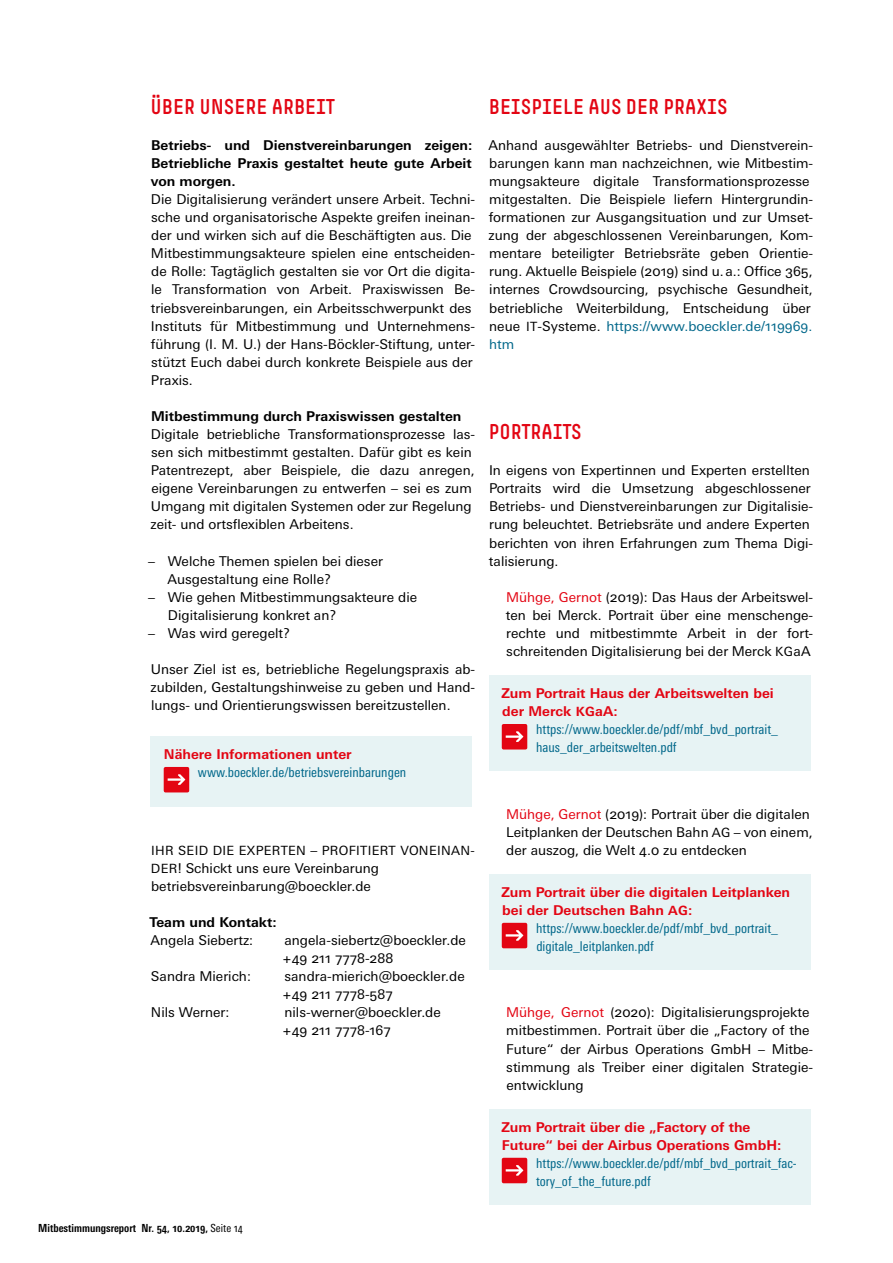
<style>
.page{position:relative;width:893px;height:1263px;background:#fff}
.page>*{position:absolute;margin:0;border:0;box-sizing:border-box;transform-origin:0 0}
.t1{font:21px "Simple HBS";color:#e30513}
.t2{font:13.5px/18px "Univers Next Pro";color:#000}
.t3{font:condensed 13.5px/18px "Univers Next Pro";color:#00678a}
.t4{font:700 13.5px/18px "Univers Next Pro";color:#e30513}
.t5{font:700 13.5px/18px "Univers Next Pro";color:#000;text-align:justify}
.t6{font:12.75px "Univers Next Pro";letter-spacing:.025em;color:#000}
.t7{font:700 condensed 11.1px "Univers Next Pro";color:#000}
.s1{font-size:13.5px}
.s2{font-size:12.75px}
.s3{font-weight:400}
.s4{color:#00678a}
.s5{color:#e30513}
</style>
<div class="page">
<div style="left:151px;top:736px;width:321px;height:70px;background:#e7f3f4"></div>
<div style="left:164px;top:767px;width:25px;height:25px;background:#e30513;border-radius:2px"></div>
<svg style="left:168px;top:774px;width:17px;height:11px"></svg>
<div style="left:489px;top:675px;width:321px;height:96px;background:#e7f3f4"></div>
<div style="left:502px;top:724px;width:25px;height:25px;background:#e30513;border-radius:2px"></div>
<svg style="left:506px;top:731px;width:17px;height:11px"></svg>
<div style="left:489px;top:874px;width:321px;height:95px;background:#e7f3f4"></div>
<div style="left:502px;top:923px;width:25px;height:25px;background:#e30513;border-radius:2px"></div>
<svg style="left:506px;top:930px;width:17px;height:11px"></svg>
<div style="left:489px;top:1109px;width:321px;height:95px;background:#e7f3f4"></div>
<div style="left:502px;top:1158px;width:25px;height:25px;background:#e30513;border-radius:2px"></div>
<svg style="left:506px;top:1165px;width:17px;height:11px"></svg>
<h1 class="t1" style="left:151px;top:95px;width:186px">ÜBER UNSERE ARBEIT</h1>
<p class="t5" style="left:151px;top:136px;width:323px">Betriebs- und Dienstvereinbarungen zeigen:<br>Betriebliche Praxis gestaltet heute gute Arbeit von morgen.</p>
<p class="t2" style="left:151px;top:190px;width:326px">Die Digitalisierung verändert unsere Arbeit. Techni&shy;sche und organisatorische Aspekte greifen ineinan&shy;der und wirken sich auf die Beschäftigten aus. Die Mitbestimmungsakteure spielen eine entscheiden&shy;de Rolle: Tagtäglich gestalten sie vor Ort die digita&shy;le Transformation von Arbeit. Praxiswissen Be-- triebsvereinbarungen, ein Arbeitsschwerpunkt des Instituts für Mitbestimmung und Unternehmens&shy;führung (I. M. U.) der Hans-Böckler-Stiftung, unter&shy;stützt Euch dabei durch konkrete Beispiele aus der Praxis.</p>
<p class="t5" style="left:151px;top:407px;width:312px">Mitbestimmung durch Praxiswissen gestalten</p>
<p class="t2" style="left:151px;top:425px;width:326px">Digitale betriebliche Transformationsprozesse las&shy;sen sich mitbestimmt gestalten. Dafür gibt es kein Patentrezept, aber Beispiele, die dazu anregen, eigene Vereinbarungen zu entwerfen – sei es zum Umgang mit digitalen Systemen oder zur Regelung zeit- und ortsflexiblen Arbeitens.</p>
<p class="t2" style="left:167px;top:552px;width:217px;text-indent:-19px">– Welche Themen spielen bei dieser<br>Ausgestaltung eine Rolle?</p>
<p class="t2" style="left:168px;top:588px;width:251px;text-indent:-20px">– Wie gehen Mitbestimmungsakteure die<br>Digitalisierung konkret an?</p>
<p class="t2" style="left:148px;top:624px;width:144px">– Was wird geregelt?</p>
<p class="t2" style="left:151px;top:660px;width:326px">Unser Ziel ist es, betriebliche Regelungspraxis ab-- zubilden, Gestaltungshinweise zu geben und Hand&shy;lungs- und Orientierungswissen bereitzustellen.</p>
<p class="t4" style="left:164px;top:745px;width:189px">Nähere Informationen unter</p>
<p class="t3" style="left:198px;top:763px;width:210px">www.boeckler.de/betriebsvereinbarungen</p>
<p class="t6" style="left:151px;top:843px;width:325px">IHR SEID DIE EXPERTEN <span class="s1">–</span> PROFITIERT VONEINAN-</p>
<p class="t2" style="left:151px;top:859px;width:229px"><span class="s2">DER</span>! Schickt uns eure Vereinbarung betriebsvereinbarung@boeckler.de</p>
<p class="t5" style="left:150px;top:913px;width:129px">Team und Kontakt:</p>
<p class="t2" style="left:150px;top:931px;width:104px">Angela Siebertz:</p>
<p class="t2" style="left:283px;top:931px;width:185px">angela-siebertz@boeckler.de +49 211 7778-288</p>
<p class="t2" style="left:151px;top:967px;width:101px">Sandra Mierich:</p>
<p class="t2" style="left:283px;top:967px;width:184px">sandra-mierich@boeckler.de +49 211 7778-587</p>
<p class="t2" style="left:151px;top:1004px;width:80px">Nils Werner:</p>
<p class="t2" style="left:283px;top:1003px;width:160px">nils-werner@boeckler.de +49 211 7778-167</p>
<p class="t7" style="left:38px;top:1221px;width:206px">Mitbestimmungsreport Nr. 54, 10.2019, <span class="s3">Seite 14</span></p>
<h1 class="t1" style="left:489px;top:95px;width:240px">BEISPIELE AUS DER PRAXIS</h1>
<p class="t2" style="left:488px;top:136px;width:326px">Anhand ausgewählter Betriebs- und Dienstverein&shy;barungen kann man nachzeichnen, wie Mitbestim&shy;mungsakteure digitale Transformationsprozesse mitgestalten. Die Beispiele liefern Hintergrundin&shy;formationen zur Ausgangsituation und zur Umset&shy;zung der abgeschlossenen Vereinbarungen, Kom&shy;mentare beteiligter Betriebsräte geben Orientie&shy;rung. Aktuelle Beispiele (2019) sind u.a.: Office 365, internes Crowdsourcing, psychische Gesundheit, betriebliche Weiterbildung, Entscheidung über neue <span class="s2">IT</span>-Systeme. <span class="s4">https://www.boeckler.de/119969. htm</span></p>
<h1 class="t1" style="left:489px;top:420px;width:95px">PORTRAITS</h1>
<p class="t2" style="left:489px;top:461px;width:326px">In eigens von Expertinnen und Experten erstellten Portraits wird die Umsetzung abgeschlossener Betriebs- und Dienstvereinbarungen zur Digitalisie&shy;rung beleuchtet. Betriebsräte und andere Experten berichten von ihren Erfahrungen zum Thema Digi&shy;talisierung.</p>
<p class="t2" style="left:506px;top:588px;width:309px;text-align:justify"><span class="s5">Mühge, Gernot</span> (2019): Das Haus der Arbeitswel&shy;ten bei Merck. Portrait über eine menschenge&shy;rechte und mitbestimmte Arbeit in der fort&shy;schreitenden Digitalisierung bei der Merck <span class="s2">KG</span>aA</p>
<p class="t4" style="left:501px;top:684px;width:274px">Zum Portrait Haus der Arbeitswelten bei der Merck <span class="s2">KG</span>aA:</p>
<p class="t3" style="left:536px;top:720px;width:243px">https://www.boeckler.de/pdf/mbf_bvd_portrait_ haus_der_arbeitswelten.pdf</p>
<p class="t2" style="left:506px;top:805px;width:308px"><span class="s5">Mühge, Gernot</span> (2019): Portrait über die digitalen<br>Leitplanken der Deutschen Bahn <span class="s2">AG</span> – von einem, der auszog, die Welt 4.0 zu entdecken</p>
<p class="t4" style="left:501px;top:883px;width:290px">Zum Portrait über die digitalen Leitplanken bei der Deutschen Bahn <span class="s2">AG</span>:</p>
<p class="t3" style="left:536px;top:919px;width:243px">https://www.boeckler.de/pdf/mbf_bvd_portrait_ digitale_leitplanken.pdf</p>
<p class="t2" style="left:506px;top:1004px;width:309px"><span class="s5">Mühge, Gernot</span> (2020): Digitalisierungsprojekte mitbestimmen. Portrait über die „Factory of the Future“ der Airbus Operations GmbH – Mitbe&shy;stimmung als Treiber einer digitalen Strategie&shy;entwicklung</p>
<p class="t4" style="left:501px;top:1118px;width:281px">Zum Portrait über die „Factory of the<br>Future“ bei der Airbus Operations GmbH:</p>
<p class="t3" style="left:536px;top:1154px;width:262px">https://www.boeckler.de/pdf/mbf_bvd_portrait_fac&shy;tory_of_the_future.pdf</p>
</div>
